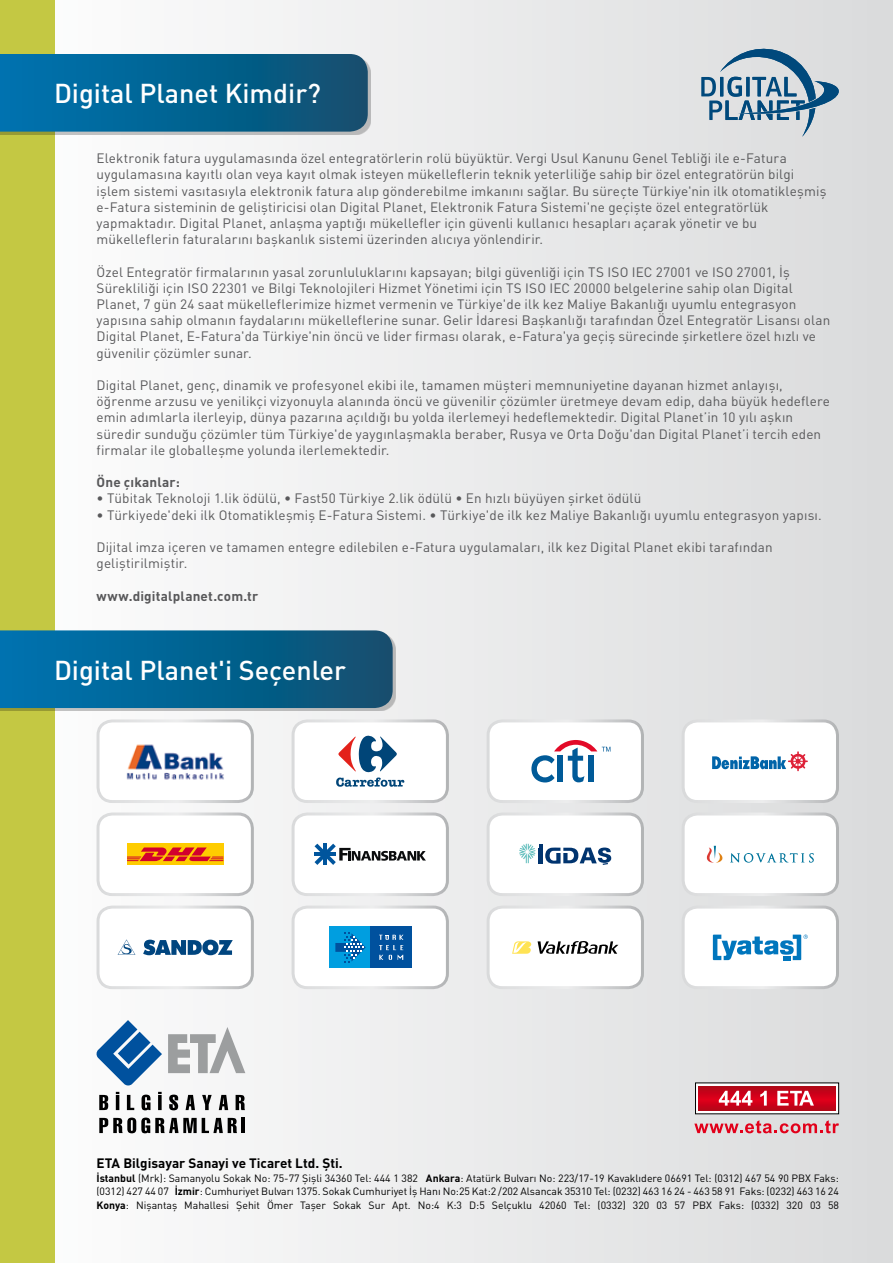
<style>
.page{position:relative;width:893px;height:1263px;background:#fff}
.page>*{position:absolute;margin:0;border:0;box-sizing:border-box;transform-origin:0 0}
.t1{font:500 27px "DIN Pro";color:#fff}
.t2{font:13.5px/16.2px "DIN Pro";letter-spacing:.01em;color:#58585a}
.t3{font:700 13.5px "DIN Pro";letter-spacing:.015em;color:#58585a}
.t4{font:700 13.5px "DIN Pro";color:#000}
.t5{font:10.5px/13.5px "DIN Pro";color:#000;text-align:justify}
.s1{font-weight:700}
</style>
<div class="page">
<div style="left:0;top:0;width:893px;height:1263px;background:linear-gradient(to right,#fefefd,#dadbdd)"></div>
<div style="left:0;top:0;width:54px;height:1263px;background:#c4c843"></div>
<div style="left:0;top:57px;width:371px;height:78px;background:#000;opacity:.23"></div>
<svg style="left:0;top:54px;width:368px;height:78px;background:#066290"></svg>
<div style="left:0;top:633px;width:396px;height:78px;background:#000;opacity:.23"></div>
<svg style="left:0;top:630px;width:393px;height:78px;background:#066391"></svg>
<svg style="left:96px;top:1020px;width:66px;height:66px"></svg>
<svg style="left:168px;top:1027px;width:77px;height:46px"></svg>
<svg style="left:99px;top:1117px;width:138px;height:16px"></svg>
<hr style="left:242px;top:1118px;width:3px;height:15px;background:#000">
<svg style="left:99px;top:1095px;width:9px;height:15px"></svg>
<hr style="left:116px;top:1095px;width:3px;height:15px;background:#000">
<svg style="left:127px;top:1095px;width:7px;height:15px"></svg>
<svg style="left:142px;top:1094px;width:8px;height:16px"></svg>
<svg style="left:158px;top:1095px;width:4px;height:15px"></svg>
<svg style="left:169px;top:1094px;width:9px;height:16px"></svg>
<svg style="left:186px;top:1095px;width:9px;height:15px"></svg>
<svg style="left:202px;top:1095px;width:10px;height:15px"></svg>
<svg style="left:219px;top:1095px;width:9px;height:15px"></svg>
<svg style="left:236px;top:1095px;width:9px;height:15px"></svg>
<svg style="left:701px;top:45px;width:161px;height:92px;background:#aebeca"></svg>
<svg style="left:694px;top:1120px;width:145px;height:13px;background:#df919b"></svg>
<svg style="left:697px;top:1084px;width:140px;height:28px"></svg>
<svg style="left:699px;top:1086px;width:136px;height:24px;background:#c4061b"></svg>
<svg style="left:719px;top:1091px;width:33px;height:14px"></svg>
<svg style="left:760px;top:1091px;width:7px;height:14px"></svg>
<svg style="left:777px;top:1091px;width:37px;height:14px"></svg>
<div style="left:683px;top:721px;width:154px;height:80px;background:#fff;border-radius:14px"></div>
<div style="left:682px;top:719px;width:157px;height:84px;border:3px solid #fff;border-radius:14px"></div>
<div style="left:683px;top:814px;width:154px;height:80px;background:#fff;border-radius:14px"></div>
<div style="left:682px;top:812px;width:157px;height:84px;border:3px solid #fff;border-radius:14px"></div>
<div style="left:683px;top:907px;width:154px;height:81px;background:#fff;border-radius:14px"></div>
<div style="left:682px;top:905px;width:157px;height:84px;border:3px solid #fff;border-radius:14px"></div>
<svg style="left:730px;top:853px;width:84px;height:10px"></svg>
<svg style="left:707px;top:846px;width:16px;height:17px"></svg>
<svg style="left:713px;top:934px;width:95px;height:26px"></svg>
<svg style="left:712px;top:751px;width:96px;height:21px"></svg>
<div style="left:293px;top:721px;width:154px;height:80px;background:#fff;border-radius:14px"></div>
<div style="left:292px;top:719px;width:157px;height:84px;border:3px solid #fff;border-radius:14px"></div>
<div style="left:293px;top:814px;width:154px;height:80px;background:#fff;border-radius:14px"></div>
<div style="left:292px;top:812px;width:157px;height:84px;border:3px solid #fff;border-radius:14px"></div>
<div style="left:293px;top:907px;width:154px;height:81px;background:#fff;border-radius:14px"></div>
<div style="left:292px;top:905px;width:157px;height:84px;border:3px solid #fff;border-radius:14px"></div>
<svg style="left:336px;top:735px;width:68px;height:52px"></svg>
<svg style="left:329px;top:926px;width:83px;height:1px"></svg>
<div style="left:329px;top:927px;width:41px;height:41px;background:#009ee0"></div>
<div style="left:370px;top:927px;width:42px;height:41px;background:#00519e"></div>
<svg style="left:335px;top:932px;width:31px;height:30px"></svg>
<svg style="left:379px;top:935px;width:24px;height:25px"></svg>
<svg style="left:315px;top:844px;width:111px;height:21px"></svg>
<div style="left:98px;top:721px;width:154px;height:80px;background:#fff;border-radius:14px"></div>
<div style="left:97px;top:719px;width:157px;height:84px;border:3px solid #fff;border-radius:14px"></div>
<div style="left:98px;top:814px;width:154px;height:80px;background:#fff;border-radius:14px"></div>
<div style="left:97px;top:812px;width:157px;height:84px;border:3px solid #fff;border-radius:14px"></div>
<div style="left:98px;top:907px;width:154px;height:81px;background:#fff;border-radius:14px"></div>
<div style="left:97px;top:905px;width:157px;height:84px;border:3px solid #fff;border-radius:14px"></div>
<div style="left:127px;top:844px;width:96px;height:21px;background:linear-gradient(to right,#fecc00,#fecc00)"></div>
<svg style="left:127px;top:847px;width:96px;height:14px"></svg>
<svg style="left:118px;top:939px;width:115px;height:16px"></svg>
<img style="left:126px;top:744px;width:98px;height:36px">
<div style="left:488px;top:721px;width:154px;height:80px;background:#fff;border-radius:14px"></div>
<div style="left:487px;top:719px;width:157px;height:84px;border:3px solid #fff;border-radius:14px"></div>
<div style="left:488px;top:814px;width:154px;height:80px;background:#fff;border-radius:14px"></div>
<div style="left:487px;top:812px;width:157px;height:84px;border:3px solid #fff;border-radius:14px"></div>
<div style="left:488px;top:907px;width:154px;height:81px;background:#fff;border-radius:14px"></div>
<div style="left:487px;top:905px;width:157px;height:84px;border:3px solid #fff;border-radius:14px"></div>
<svg style="left:519px;top:844px;width:92px;height:21px"></svg>
<svg style="left:531px;top:740px;width:79px;height:42px"></svg>
<svg style="left:538px;top:941px;width:80px;height:13px"></svg>
<svg style="left:512px;top:941px;width:19px;height:13px"></svg>
<h1 class="t1" style="left:54px;top:75px;width:268px">Digital Planet Kimdir?</h1>
<p class="t2" style="left:97px;top:150px;width:731px">Elektronik fatura uygulamasında özel entegratörlerin rolü büyüktür. Vergi Usul Kanunu Genel Tebliği ile e-Fatura uygulamasına kayıtlı olan veya kayıt olmak isteyen mükelleflerin teknik yeterliliğe sahip bir özel entegratörün bilgi işlem sistemi vasıtasıyla elektronik fatura alıp gönderebilme imkanını sağlar. Bu süreçte Türkiye'nin ilk otomatikleşmiş e-Fatura sisteminin de geliştiricisi olan Digital Planet, Elektronik Fatura Sistemi'ne geçişte özel entegratörlük yapmaktadır. Digital Planet, anlaşma yaptığı mükellefler için güvenli kullanıcı hesapları açarak yönetir ve bu mükelleflerin faturalarını başkanlık sistemi üzerinden alıcıya yönlendirir.</p>
<p class="t2" style="left:97px;top:263px;width:735px">Özel Entegratör firmalarının yasal zorunluluklarını kapsayan; bilgi güvenliği için TS ISO IEC 27001 ve ISO 27001, İş Sürekliliği için ISO 22301 ve Bilgi Teknolojileri Hizmet Yönetimi için TS ISO IEC 20000 belgelerine sahip olan Digital Planet, 7 gün 24 saat mükelleflerimize hizmet vermenin ve Türkiye'de ilk kez Maliye Bakanlığı uyumlu entegrasyon yapısına sahip olmanın faydalarını mükelleflerine sunar. Gelir İdaresi Başkanlığı tarafından Özel Entegratör Lisansı olan Digital Planet, E-Fatura'da Türkiye'nin öncü ve lider firması olarak, e-Fatura'ya geçiş sürecinde şirketlere özel hızlı ve güvenilir çözümler sunar.</p>
<p class="t2" style="left:97px;top:376px;width:735px">Digital Planet, genç, dinamik ve profesyonel ekibi ile, tamamen müşteri memnuniyetine dayanan hizmet anlayışı, öğrenme arzusu ve yenilikçi vizyonuyla alanında öncü ve güvenilir çözümler üretmeye devam edip, daha büyük hedeflere emin adımlarla ilerleyip, dünya pazarına açıldığı bu yolda ilerlemeyi hedeflemektedir. Digital Planet’in 10 yılı aşkın süredir sunduğu çözümler tüm Türkiye'de yaygınlaşmakla beraber, Rusya ve Orta Doğu'dan Digital Planet’i tercih eden firmalar ile globalleşme yolunda ilerlemektedir.</p>
<p class="t3" style="left:97px;top:473px;width:85px">Öne çıkanlar:</p>
<p class="t2" style="left:97px;top:490px;width:546px">• Tübitak Teknoloji 1.lik ödülü, • Fast50 Türkiye 2.lik ödülü • En hızlı büyüyen şirket ödülü</p>
<p class="t2" style="left:97px;top:506px;width:727px">• Türkiyede'deki ilk Otomatikleşmiş E-Fatura Sistemi. • Türkiye'de ilk kez Maliye Bakanlığı uyumlu entegrasyon yapısı.</p>
<p class="t2" style="left:97px;top:538px;width:678px">Dijital imza içeren ve tamamen entegre edilebilen e-Fatura uygulamaları, ilk kez Digital Planet ekibi tarafından geliştirilmiştir.</p>
<p class="t3" style="left:97px;top:587px;width:163px">www.digitalplanet.com.tr</p>
<h1 class="t1" style="left:54px;top:651px;width:293px">Digital Planet'i Seçenler</h1>
<p class="t4" style="left:97px;top:1154px;width:248px">ETA Bilgisayar Sanayi ve Ticaret Ltd. Şti.</p>
<p class="t5" style="left:97px;top:1171px;width:744px"><span class="s1">İstanbul</span> (Mrk): Samanyolu Sokak No: 75-77 Şişli 34360 Tel: 444 1 382 <span class="s1">Ankara</span>: Atatürk Bulvarı No: 223/17-19 Kavaklıdere 06691 Tel: (0312) 467 54 90 PBX Faks: (0312) 427 44 07 <span class="s1">İzmir</span>: Cumhuriyet Bulvarı 1375. Sokak Cumhuriyet İş Hanı No:25 Kat:2 /202 Alsancak 35310 Tel: (0232) 463 16 24 - 463 58 91 Faks: (0232) 463 16 24<br><span class="s1">Konya</span>: Nişantaş Mahallesi Şehit Ömer Taşer Sokak Sur Apt. No:4 K:3 D:5 Selçuklu 42060 Tel: (0332) 320 03 57 PBX Faks: (0332) 320 03 58</p>
</div>
